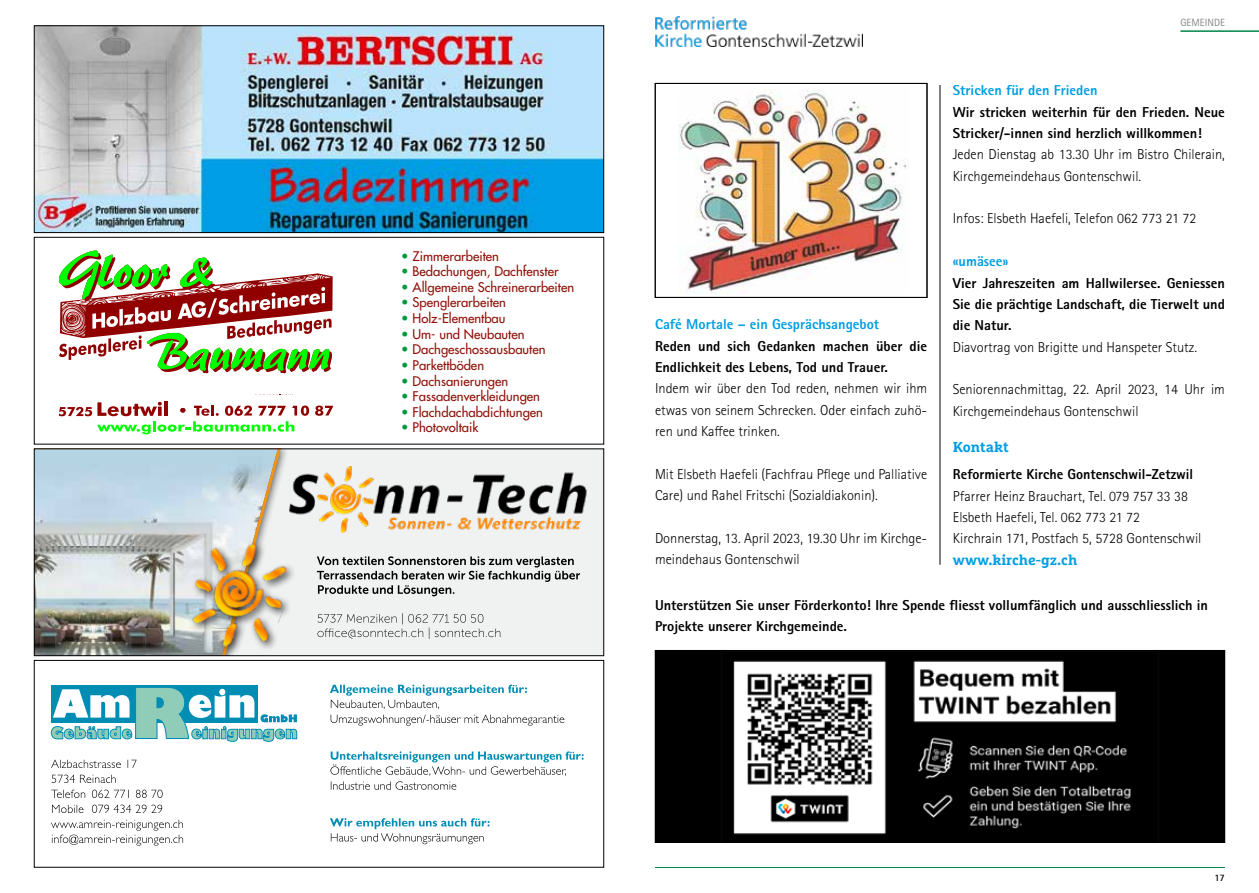
<style>
.page{position:relative;width:1259px;height:893px;background:#fff}
.page>*{position:absolute;margin:0;border:0;box-sizing:border-box;transform-origin:0 0}
.t1{font:300 14.4px/21.3px "Rotis Sans Serif Std";color:#000}
.t2{font:800 14.4px/21.3px "Rotis Sans Serif Std";color:#000}
.t3{font:800 14.4px "Rotis Sans Serif Std";color:#009ee3}
.t4{font:700 14.4px "Marselis Slab Pro";color:#009ee3}
.t5{font:500 13.05px "Futura Std";color:#8f1109}
.t6{font:10.5px "Rotis Sans Serif Std";color:#868786}
.t7{font:700 9.9px "Rotis Sans Serif Std";color:#000}
.s1{color:#00983d}
</style>
<div class="page">
<img style="left:655px;top:16px;width:208px;height:31px">
<hr style="left:939px;top:85px;width:1px;height:480px;background:#000">
<img style="left:679px;top:89px;width:228px;height:205px">
<div style="left:655px;top:83px;width:272px;height:215px;border:1px solid #000"></div>
<img style="left:657px;top:652px;width:566px;height:189px">
<div style="left:655px;top:650px;width:570px;height:193px;border:1px solid #000"></div>
<hr style="left:1180px;top:30px;width:79px;height:2px;background:#008645">
<hr style="left:655px;top:867px;width:570px;height:1px;background:#008645">
<img style="left:36px;top:28px;width:566px;height:203px">
<div style="left:34px;top:26px;width:570px;height:207px;border:1px solid #000"></div>
<svg style="left:59px;top:250px;width:274px;height:123px"></svg>
<svg style="left:59px;top:402px;width:250px;height:32px"></svg>
<svg style="left:315px;top:406px;width:18px;height:10px"></svg>
<div style="left:34px;top:237px;width:570px;height:207px;border:1px solid #000"></div>
<svg style="left:51px;top:820px;width:132px;height:26px"></svg>
<svg style="left:52px;top:805px;width:110px;height:8px"></svg>
<svg style="left:51px;top:790px;width:112px;height:8px"></svg>
<svg style="left:52px;top:775px;width:64px;height:8px"></svg>
<svg style="left:51px;top:760px;width:86px;height:8px"></svg>
<svg style="left:330px;top:818px;width:159px;height:26px"></svg>
<svg style="left:330px;top:751px;width:253px;height:39px"></svg>
<svg style="left:331px;top:715px;width:233px;height:11px"></svg>
<svg style="left:330px;top:685px;width:197px;height:24px"></svg>
<div style="left:51px;top:685px;width:207px;height:37px;background:#008db4"></div>
<svg style="left:51px;top:687px;width:246px;height:55px"></svg>
<div style="left:34px;top:660px;width:570px;height:207px;border:1px solid #000"></div>
<svg style="left:289px;top:449px;width:370px;height:207px;fill:#f0f1f1"></svg>
<svg style="left:36px;top:451px;width:247px;height:203px"></svg>
<img style="left:289px;top:466px;width:301px;height:67px">
<img style="left:176px;top:537px;width:127px;height:116px">
<svg style="left:317px;top:613px;width:183px;height:26px"></svg>
<svg style="left:317px;top:556px;width:263px;height:40px"></svg>
<div style="left:34px;top:449px;width:570px;height:207px;border:1px solid #000"></div>
<p class="t5" style="left:401px;top:248px;width:99px"><span class="s1">•</span> Zimmerarbeiten</p>
<p class="t5" style="left:401px;top:263px;width:159px"><span class="s1">•</span> Bedachungen, Dachfenster</p>
<p class="t5" style="left:401px;top:279px;width:174px"><span class="s1">•</span> Allgemeine Schreinerarbeiten</p>
<p class="t5" style="left:401px;top:294px;width:106px"><span class="s1">•</span> Spenglerarbeiten</p>
<p class="t5" style="left:401px;top:310px;width:106px"><span class="s1">•</span> Holz-Elementbau</p>
<p class="t5" style="left:401px;top:326px;width:125px"><span class="s1">•</span> Um- und Neubauten</p>
<p class="t5" style="left:401px;top:341px;width:146px"><span class="s1">•</span> Dachgeschossausbauten</p>
<p class="t5" style="left:401px;top:357px;width:84px"><span class="s1">•</span> Parkettböden</p>
<p class="t5" style="left:401px;top:373px;width:108px"><span class="s1">•</span> Dachsanierungen</p>
<p class="t5" style="left:401px;top:388px;width:140px"><span class="s1">•</span> Fassadenverkleidungen</p>
<p class="t5" style="left:401px;top:404px;width:143px"><span class="s1">•</span> Flachdachabdichtungen</p>
<p class="t5" style="left:401px;top:419px;width:79px"><span class="s1">•</span> Photovoltaik</p>
<p class="t3" style="left:655px;top:315px;width:226px">Café Mortale – ein Gesprächsangebot</p>
<p class="t2" style="left:655px;top:335px;width:274px">Reden und sich Gedanken machen über die<br>Endlichkeit des Lebens, Tod und Trauer.</p>
<p class="t1" style="left:655px;top:378px;width:274px;text-align:justify">Indem wir über den Tod reden, nehmen wir ihm etwas von seinem Schrecken. Oder einfach zuhö&shy;ren und Kaffee trinken.</p>
<p class="t1" style="left:655px;top:464px;width:274px">Mit Elsbeth Haefeli (Fachfrau Pflege und Palliative<br>Care) und Rahel Fritschi (Sozialdiakonin).</p>
<p class="t1" style="left:655px;top:528px;width:274px">Donnerstag, 13. April 2023, 19.30 Uhr im Kirchge&shy;meindehaus Gontenschwil</p>
<p class="t6" style="left:1180px;top:16px;width:46px">GEMEINDE</p>
<p class="t3" style="left:952px;top:81px;width:146px">Stricken für den Frieden</p>
<p class="t2" style="left:952px;top:101px;width:274px">Wir stricken weiterhin für den Frieden. Neue<br>Stricker/-innen sind herzlich willkommen!</p>
<p class="t1" style="left:952px;top:144px;width:274px">Jeden Dienstag ab 13.30 Uhr im Bistro Chilerain,<br>Kirchgemeindehaus Gontenschwil.</p>
<p class="t1" style="left:952px;top:208px;width:245px">Infos: Elsbeth Haefeli, Telefon 062 773 21 72</p>
<p class="t3" style="left:952px;top:252px;width:57px">«umäsee»</p>
<p class="t2" style="left:952px;top:272px;width:274px;text-align:justify">Vier Jahreszeiten am Hallwilersee. Geniessen Sie die prächtige Landschaft, die Tierwelt und die Natur.</p>
<p class="t1" style="left:952px;top:336px;width:246px">Diavortrag von Brigitte und Hanspeter Stutz.</p>
<p class="t1" style="left:952px;top:379px;width:274px">Seniorennachmittag, 22. April 2023, 14 Uhr im<br>Kirchgemeindehaus Gontenschwil</p>
<p class="t4" style="left:953px;top:438px;width:57px">Kontakt</p>
<p class="t2" style="left:953px;top:463px;width:242px">Reformierte Kirche Gontenschwil-Zetzwil</p>
<p class="t1" style="left:953px;top:485px;width:250px">Pfarrer Heinz Brauchart, Tel. 079 757 33 38<br>Elsbeth Haefeli, Tel. 062 773 21 72<br>Kirchrain 171, Postfach 5, 5728 Gontenschwil</p>
<p class="t4" style="left:953px;top:551px;width:126px">www.kirche-gz.ch</p>
<p class="t2" style="left:655px;top:594px;width:554px">Unterstützen Sie unser Förderkonto! Ihre Spende fliesst vollumfänglich und ausschliesslich in<br>Projekte unserer Kirchgemeinde.</p>
<p class="t7" style="left:1214px;top:871px;width:12px">17</p>
</div>
